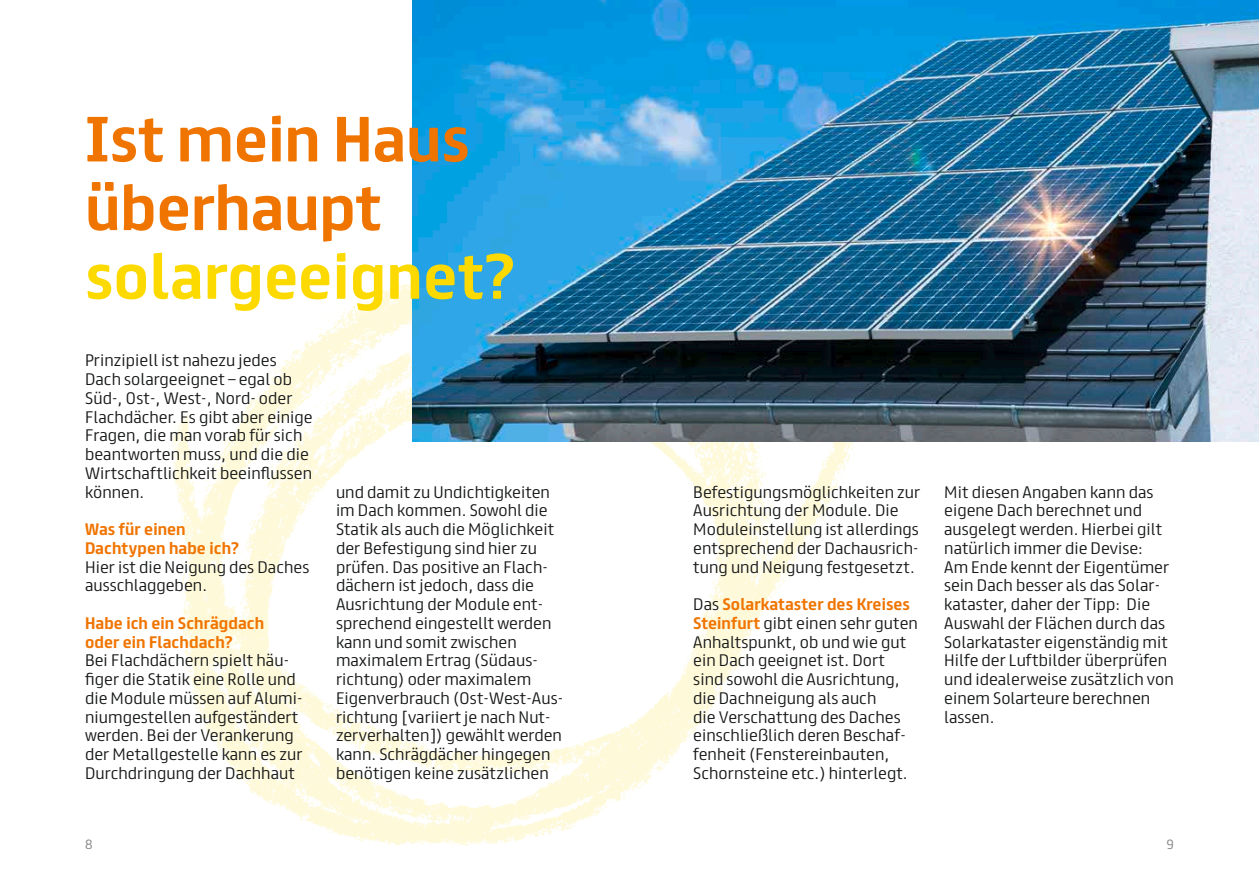
<style>
.page{position:relative;width:1259px;height:893px;background:#fff}
.page>*{position:absolute;margin:0;border:0;box-sizing:border-box;transform-origin:0 0}
.t1{font:700 57.15px/68.7px "FS Truman";color:#f07400}
.t2{font:700 57.15px "FS Truman";letter-spacing:.01em;color:#fcda00}
.t3{font:300 15px/18.8px "FS Truman";letter-spacing:.005em;color:#151616}
.t4{font:700 15px/18.8px "FS Truman";letter-spacing:.005em;color:#f07400}
.t5{font:300 12px "FS Truman";color:#818281}
.s1{font-weight:700;color:#f07400}
</style>
<div class="page">
<img style="left:172px;top:284px;width:737px;height:566px">
<img style="left:413px;top:0;width:846px;height:441px">
<h1 class="t1" style="left:85px;top:100px;width:386px">Ist mein Haus überhaupt</h1>
<h1 class="t2" style="left:85px;top:227px;width:431px">solargeeignet?</h1>
<p class="t3" style="left:85px;top:350px;width:229px">Prinzipiell ist nahezu jedes<br>Dach solargeeignet – egal ob<br>Süd-, Ost-, West-, Nord- oder<br>Flachdächer. Es gibt aber einige<br>Fragen, die man vorab für sich beantworten muss, und die die<br>Wirtschaftlichkeit beeinflussen können.</p>
<p class="t4" style="left:85px;top:519px;width:156px">Was für einen<br>Dachtypen habe ich?</p>
<p class="t3" style="left:85px;top:556px;width:226px">Hier ist die Neigung des Daches ausschlaggeben.</p>
<p class="t4" style="left:85px;top:612px;width:181px">Habe ich ein Schrägdach oder ein Flachdach?</p>
<p class="t3" style="left:85px;top:650px;width:219px">Bei Flachdächern spielt häu&shy;figer die Statik eine Rolle und die Module müssen auf Alumi&shy;niumgestellen aufgeständert werden. Bei der Verankerung der Metallgestelle kann es zur<br>Durchdringung der Dachhaut</p>
<p class="t3" style="left:336px;top:481px;width:229px">und damit zu Undichtigkeiten im Dach kommen. Sowohl die<br>Statik als auch die Möglichkeit der Befestigung sind hier zu prüfen. Das positive an Flach&shy;dächern ist jedoch, dass die<br>Ausrichtung der Module ent&shy;sprechend eingestellt werden kann und somit zwischen maximalem Ertrag (Südaus&shy;richtung) oder maximalem<br>Eigenverbrauch (Ost-West-Aus&shy;richtung [variiert je nach Nut&shy;zerverhalten]) gewählt werden kann. Schrägdächer hingegen benötigen keine zusätzlichen</p>
<p class="t3" style="left:693px;top:481px;width:228px">Befestigungsmöglichkeiten zur<br>Ausrichtung der Module. Die<br>Moduleinstellung ist allerdings entsprechend der Dachausrich&shy;tung und Neigung festgesetzt.</p>
<p class="t3" style="left:693px;top:594px;width:226px">Das <span class="s1">Solarkataster des Kreises<br>Steinfurt</span> gibt einen sehr guten<br>Anhaltspunkt, ob und wie gut ein Dach geeignet ist. Dort sind sowohl die Ausrichtung, die Dachneigung als auch<br>die Verschattung des Daches einschließlich deren Beschaf&shy;fenheit (Fenstereinbauten,<br>Schornsteine etc.) hinterlegt.</p>
<p class="t3" style="left:944px;top:481px;width:231px">Mit diesen Angaben kann das eigene Dach berechnet und ausgelegt werden. Hierbei gilt natürlich immer die Devise:<br>Am Ende kennt der Eigentümer sein Dach besser als das Solar&shy;kataster, daher der Tipp: Die<br>Auswahl der Flächen durch das<br>Solarkataster eigenständig mit<br>Hilfe der Luftbilder überprüfen und idealerweise zusätzlich von einem Solarteure berechnen lassen.</p>
<p class="t5" style="left:85px;top:834px;width:9px">8</p>
<p class="t5" style="left:1166px;top:834px;width:9px">9</p>
</div>
